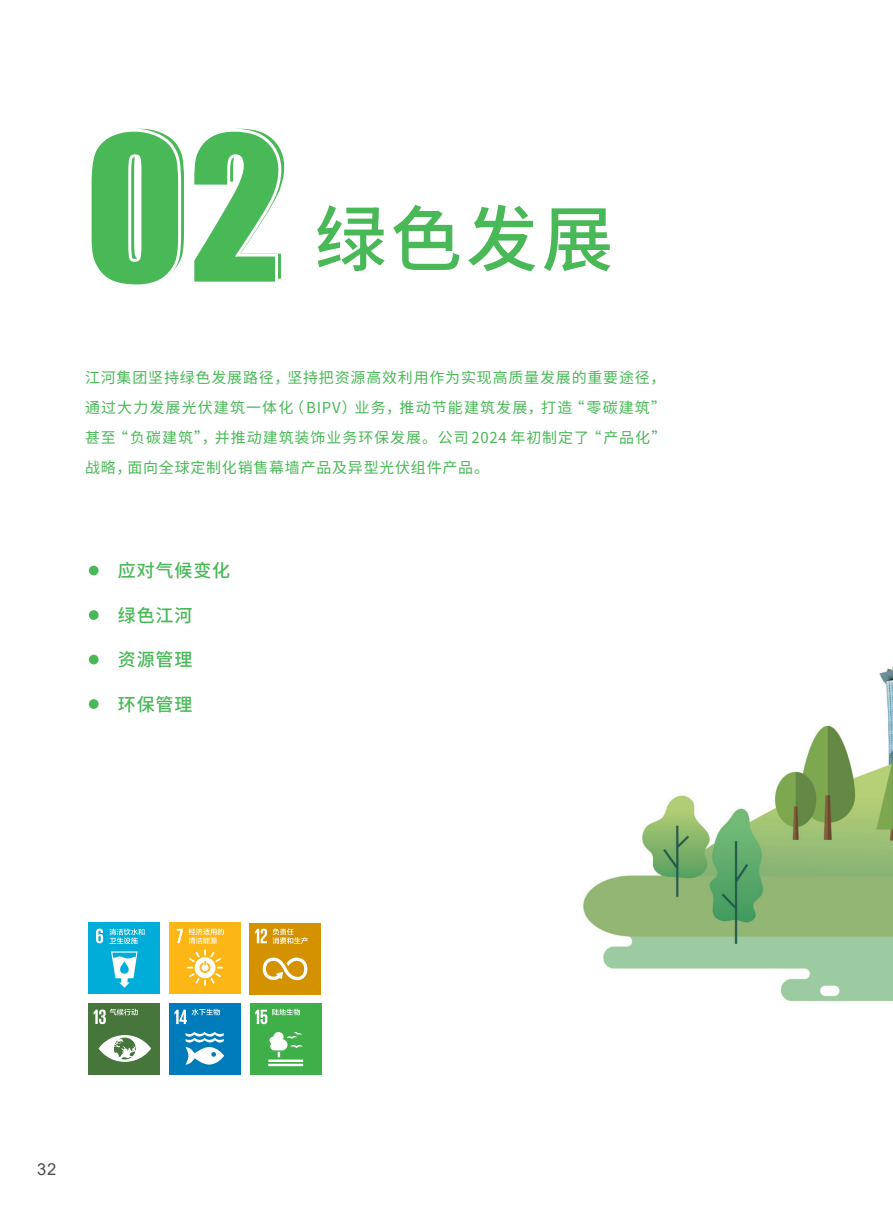
<style>
.page{position:relative;width:893px;height:1212px;background:#fff}
.page>*{position:absolute;margin:0;border:0;box-sizing:border-box;transform-origin:0 0}
.CSR-数说字{font:186px "Impact";color:#49b857}
.标题{font:500 72px "Source Han Sans CN";color:#49b857}
.CSR-正文{font:500 18px "Source Han Sans CN";letter-spacing:.05em;color:#49b857}
.CSR-正文-2{font:16.5px "Arial";color:#4b4c4d}
.CSR-正文-3{font:15px/30px "Source Han Sans CN";letter-spacing:.05em;color:#49b857;text-align:justify}
</style>
<div class="page">
<img style="left:88px;top:667px;width:805px;height:408px">
<div style="left:89px;top:923px;width:71px;height:71px;background:#00add9"></div>
<svg style="left:111px;top:951px;width:27px;height:37px"></svg>
<svg style="left:96px;top:928px;width:7px;height:15px"></svg>
<svg style="left:109px;top:928px;width:36px;height:16px"></svg>
<div style="left:169px;top:923px;width:72px;height:71px;background:#fcb615"></div>
<svg style="left:177px;top:928px;width:47px;height:58px"></svg>
<div style="left:250px;top:923px;width:71px;height:71px;background:#d49100"></div>
<svg style="left:263px;top:957px;width:44px;height:24px"></svg>
<svg style="left:255px;top:929px;width:12px;height:14px"></svg>
<svg style="left:273px;top:928px;width:35px;height:16px"></svg>
<div style="left:250px;top:1004px;width:71px;height:71px;background:#3eaf49"></div>
<hr style="left:268px;top:1059px;width:35px;height:3px;background:#fff">
<hr style="left:268px;top:1064px;width:35px;height:2px;background:#fff">
<svg style="left:269px;top:1032px;width:33px;height:25px"></svg>
<svg style="left:255px;top:1009px;width:45px;height:15px"></svg>
<div style="left:89px;top:1004px;width:71px;height:71px;background:#46763b"></div>
<svg style="left:99px;top:1035px;width:52px;height:27px"></svg>
<svg style="left:94px;top:1009px;width:44px;height:15px"></svg>
<div style="left:169px;top:1004px;width:72px;height:71px;background:#007cbb"></div>
<svg style="left:186px;top:1032px;width:38px;height:32px"></svg>
<svg style="left:174px;top:1009px;width:46px;height:15px"></svg>
<div style="left:88px;top:565px;width:11px;height:11px;background:#49b857;border-radius:50%"></div>
<div style="left:87px;top:564px;width:13px;height:13px;border:2px solid #fff;border-radius:50%"></div>
<div style="left:88px;top:609px;width:11px;height:12px;background:#49b857;border-radius:50%"></div>
<div style="left:87px;top:609px;width:13px;height:12px;border:2px solid #fff;border-radius:50%"></div>
<div style="left:88px;top:654px;width:11px;height:11px;background:#49b857;border-radius:50%"></div>
<div style="left:87px;top:653px;width:13px;height:13px;border:2px solid #fff;border-radius:50%"></div>
<div style="left:88px;top:698px;width:11px;height:12px;background:#49b857;border-radius:50%"></div>
<div style="left:87px;top:698px;width:13px;height:12px;border:2px solid #fff;border-radius:50%"></div>
<p class="CSR-数说字" style="left:85px;top:64px;width:199px">02</p>
<p class="标题" style="left:315px;top:198px;width:300px">绿色发展</p>
<p class="CSR-正文-3" style="left:85px;top:363px;width:583px">江河集团坚持绿色发展路径，坚持把资源高效利用作为实现高质量发展的重要途径，通过大力发展光伏建筑一体化（BIPV）业务，推动节能建筑发展，打造“零碳建筑”甚至“负碳建筑”，并推动建筑装饰业务环保发展。公司 2024 年初制定了“产品化”战略，面向全球定制化销售幕墙产品及异型光伏组件产品。</p>
<p class="CSR-正文" style="left:118px;top:560px;width:114px">应对气候变化</p>
<p class="CSR-正文" style="left:118px;top:605px;width:76px">绿色江河</p>
<p class="CSR-正文" style="left:118px;top:649px;width:76px">资源管理</p>
<p class="CSR-正文" style="left:118px;top:694px;width:76px">环保管理</p>
<p class="CSR-正文-2" style="left:37px;top:1158px;width:21px">32</p>
</div>
